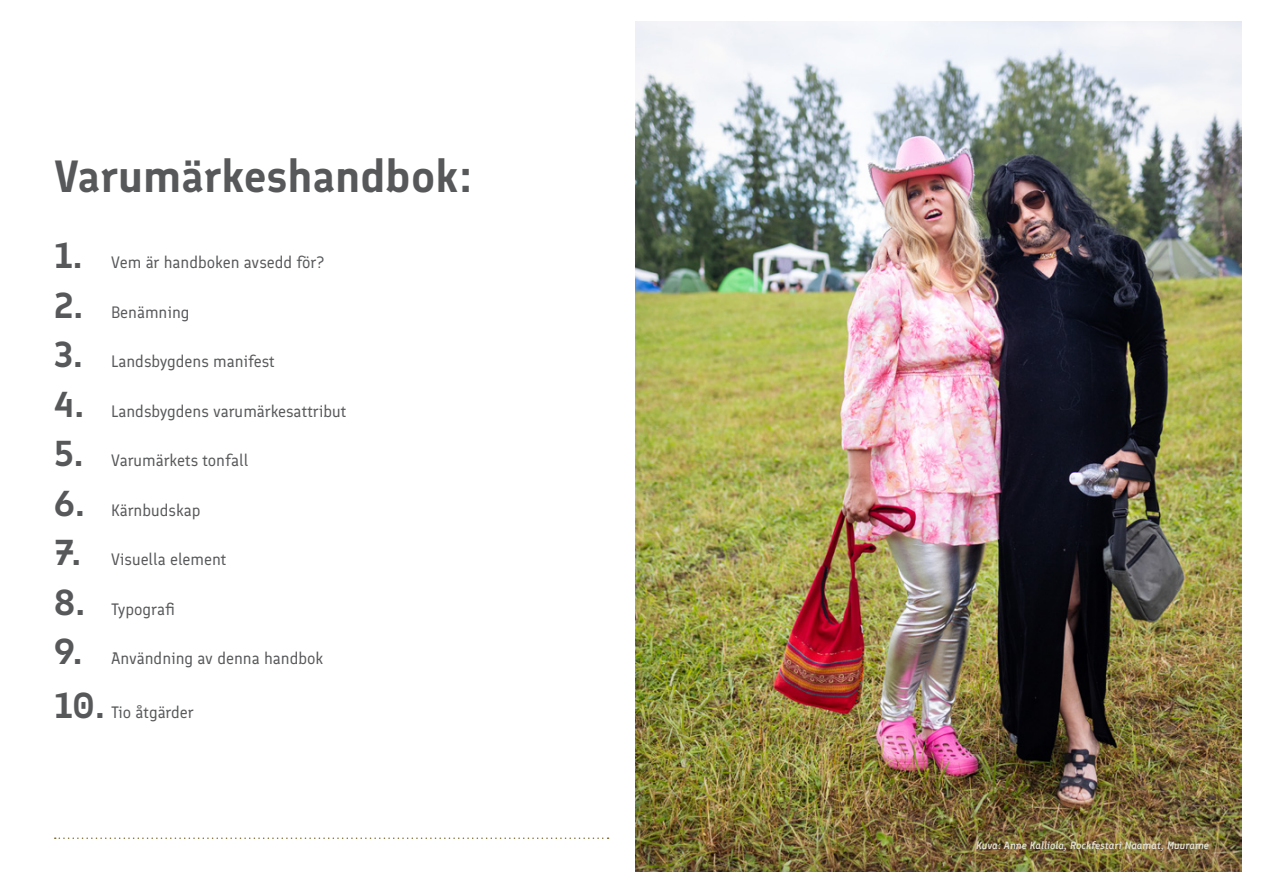
<style>
.page{position:relative;width:1263px;height:893px;background:#fff}
.page>*{position:absolute;margin:0;border:0;box-sizing:border-box;transform-origin:0 0}
.sivuotsikko{font:600 45px "Finlandica";color:#57585a}
.leipis{font:16.5px "Finlandica";color:#57585a}
.Kuvateksti_tasaus_oikea{font:italic 500 10.5px "Finlandica";color:#e6e6dd}
.s1{font-weight:600;font-size:36px}
</style>
<div class="page">
<svg style="left:55px;top:837px;width:554px;height:2px"></svg>
<img style="left:636px;top:21px;width:606px;height:851px">
<p class="sivuotsikko" style="left:54px;top:147px;width:419px">Varumärkeshandbok:</p>
<p class="leipis" style="left:54px;top:252px;width:272px"><span class="s1">1.</span> Vem är handboken avsedd för?</p>
<p class="leipis" style="left:54px;top:301px;width:137px"><span class="s1">2.</span> Benämning</p>
<p class="leipis" style="left:54px;top:351px;width:222px"><span class="s1">3.</span> Landsbygdens manifest</p>
<p class="leipis" style="left:54px;top:400px;width:294px"><span class="s1">4.</span> Landsbygdens varumärkesattribut</p>
<p class="leipis" style="left:54px;top:450px;width:196px"><span class="s1">5.</span> Varumärkets tonfall</p>
<p class="leipis" style="left:54px;top:499px;width:148px"><span class="s1">6.</span> Kärnbudskap</p>
<p class="leipis" style="left:54px;top:549px;width:174px"><span class="s1">7.</span> Visuella element</p>
<p class="leipis" style="left:54px;top:598px;width:122px"><span class="s1">8.</span> Typografi</p>
<p class="leipis" style="left:54px;top:648px;width:271px"><span class="s1">9.</span> Användning av denna handbok</p>
<p class="leipis" style="left:54px;top:702px;width:141px"><span class="s1">10.</span> Tio åtgärder</p>
<p class="Kuvateksti_tasaus_oikea" style="left:976px;top:838px;width:234px">Kuva: Anne Kalliola, Rockfestari Naamat, Muurame</p>
</div>
